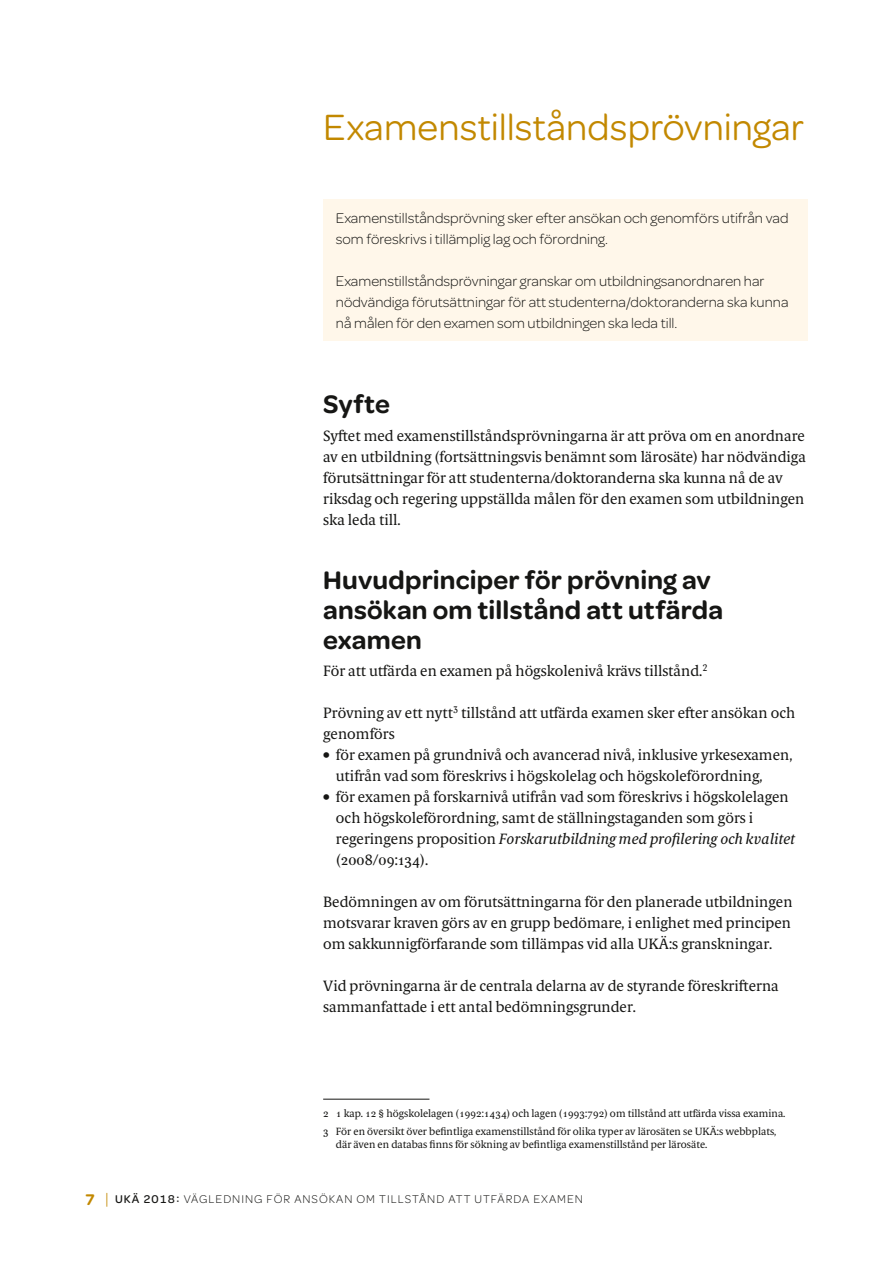
<style>
.page{position:relative;width:893px;height:1263px;background:#fff}
.page>*{position:absolute;margin:0;border:0;box-sizing:border-box;transform-origin:0 0}
.t1{font:39px "Omnes";color:#c28800}
.t2{font:600 27px/30px "Omnes";letter-spacing:.005em;color:#161614}
.t3{font:15px/21px "Berlingske Serif Tx";color:#161614}
.t4{font:300 15px/21px "Omnes";color:#161614}
.t5{font:300 12px "Omnes";letter-spacing:.08em;color:#161614}
.t6{font:10.5px/17.7px "Berlingske Serif Tx";color:#161614}
.s1{font-size:14.25px}
.s2{font-style:italic}
.s3{font-weight:600;font-size:16.5px;color:#c28800}
.s4{font-size:16.5px;color:#c28800}
.s5{font-weight:500}
</style>
<div class="page">
<div style="left:323px;top:200px;width:485px;height:141px;background:#fff7ea"></div>
<hr style="left:323px;top:1099px;width:106px;height:1px;background:#161614">
<h1 class="t1" style="left:323px;top:101px;width:482px">Examenstillståndsprövningar</h1>
<p class="t4" style="left:336px;top:207px;width:454px">Examenstillståndsprövning sker efter ansökan och genomförs utifrån vad som föreskrivs i tillämplig lag och förordning.</p>
<p class="t4" style="left:336px;top:270px;width:454px">Examenstillståndsprövningar granskar om utbildningsanordnaren har nödvändiga förutsättningar för att studenterna/doktoranderna ska kunna nå målen för den examen som utbildningen ska leda till.</p>
<h2 class="t2" style="left:323px;top:388px;width:68px">Syfte</h2>
<p class="t3" style="left:323px;top:425px;width:484px">Syftet med examenstillståndsprövningarna är att pröva om en anordnare av en utbildning (fortsättningsvis benämnt som lärosäte) har nödvändiga förutsättningar för att studenterna/doktoranderna ska kunna nå de av riksdag och regering uppställda målen för den examen som utbildningen ska leda till.</p>
<h2 class="t2" style="left:323px;top:563px;width:401px">Huvudprinciper för prövning av ansökan om tillstånd att utfärda examen</h2>
<p class="t3" style="left:323px;top:660px;width:386px">För att utfärda en examen på högskolenivå krävs tillstånd.<sup>2</sup></p>
<p class="t3" style="left:323px;top:702px;width:474px">Prövning av ett nytt<sup>3</sup> tillstånd att utfärda examen sker efter ansökan och genomförs</p>
<p class="t3" style="left:336px;top:744px;width:458px;text-indent:-13px"><span class="s1">•</span> för examen på grundnivå och avancerad nivå, inklusive yrkesexamen, utifrån vad som föreskrivs i högskolelag och högskoleförordning,</p>
<p class="t3" style="left:336px;top:786px;width:461px;text-indent:-13px"><span class="s1">•</span> för examen på forskarnivå utifrån vad som föreskrivs i högskolelagen och högskoleförordning, samt de ställningstaganden som görs i regeringens proposition <span class="s2">Forskarutbildning med profilering och kvalitet </span>(2008/09:134).</p>
<p class="t3" style="left:323px;top:891px;width:471px;text-align:justify">Bedömningen av om förutsättningarna för den planerade utbildningen motsvarar kraven görs av en grupp bedömare, i enlighet med principen om sakkunnigförfarande som tillämpas vid alla UKÄ:s granskningar.</p>
<p class="t3" style="left:323px;top:975px;width:457px">Vid prövningarna är de centrala delarna av de styrande föreskrifterna sammanfattade i ett antal bedömningsgrunder.</p>
<p class="t6" style="left:323px;top:1104px;width:464px">2 1 kap. 12 § högskolelagen (1992:1434) och lagen (1993:792) om tillstånd att utfärda vissa examina.<br>3 För en översikt över befintliga examenstillstånd för olika typer av lärosäten se UKÄ:s webbplats,</p>
<p class="t6" style="left:336px;top:1136px;width:373px">där även en databas finns för sökning av befintliga examenstillstånd per lärosäte.</p>
<p class="t5" style="left:85px;top:1191px;width:499px"><span class="s3">7</span> <span class="s4">|</span> <span class="s5">UKÄ 2018:</span> VÄGLEDNING FÖR ANSÖKAN OM TILLSTÅND ATT UTFÄRDA EXAMEN</p>
</div>
